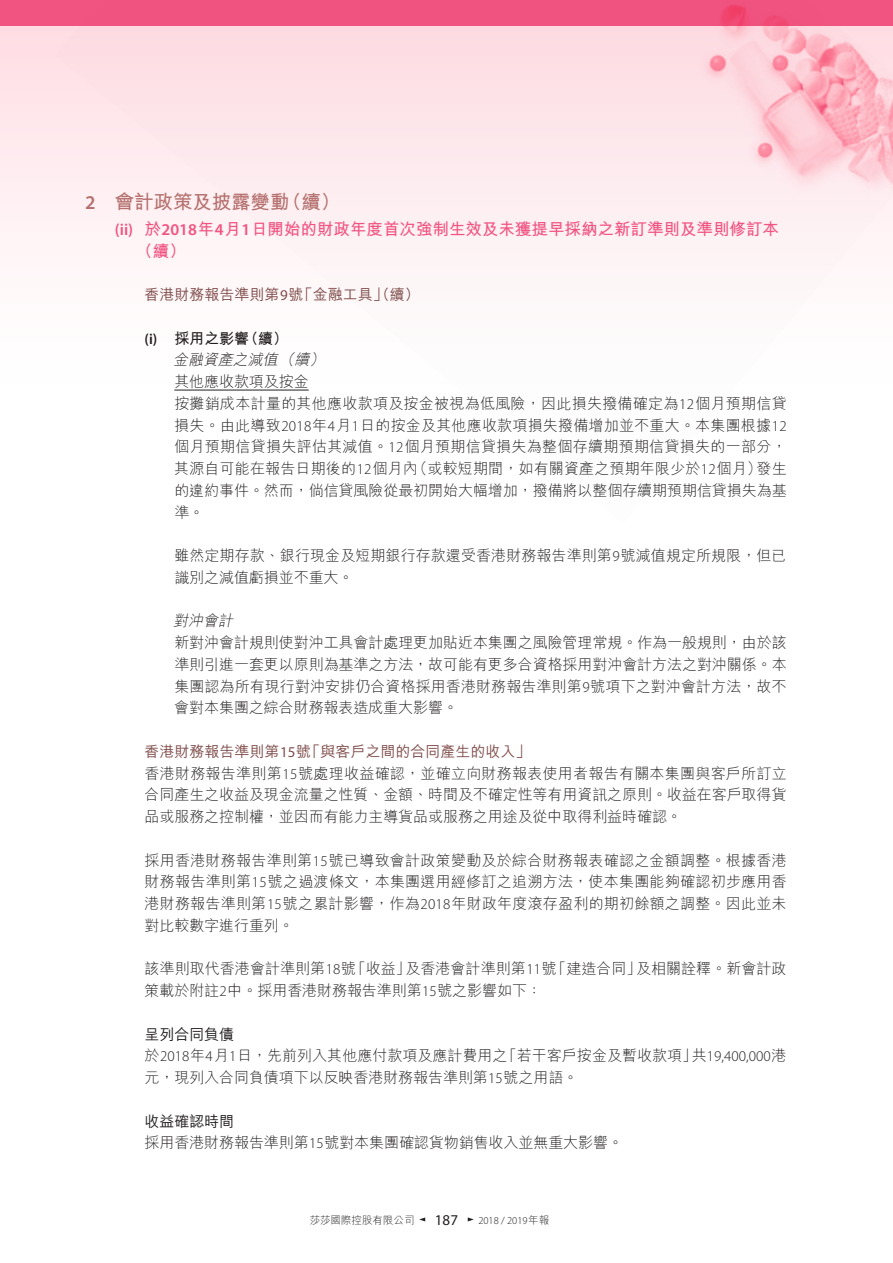
<style>
.page{position:relative;width:893px;height:1263px;background:#fff}
.page>*{position:absolute;margin:0;border:0;box-sizing:border-box;transform-origin:0 0}
.t1{font:700 19.5px "M Hei HK";letter-spacing:-.005em;color:#b67270}
.t2{font:700 16.5px/21.8px "M Hei HK";color:#f25482}
.t3{font:300 15px/21.8px "M Hei HK";letter-spacing:.005em;color:#231f20}
.t4{font:italic 300 15px/21.8px "M Hei HK";color:#231f20}
.t5{font:500 15px "M Hei HK";color:#7f4d4b}
.t6{font:15px "Myriad Pro";color:#231f20}
.t7{font:300 10.5px "Myriad Pro";color:#231f20}
.t8{font:300 10.5px "M Hei HK";color:#231f20}
.s1{font-family:"Myriad Pro";font-weight:600}
.s2{font-family:"Myriad Pro";font-weight:400}
.s3{font-family:"Myriad Pro";font-weight:600;font-style:normal}
.s4{font-weight:700;font-style:normal}
.s5{font-family:"Myriad Pro"}
.s6{font-weight:500;color:#7f4d4b}
.s7{font-family:"Myriad Pro";font-weight:400;color:#7f4d4b}
.s8{font-weight:500}
.s9{font-family:"M Hei HK"}
</style>
<div class="page">
<div style="left:0;top:0;width:893px;height:429px;background:linear-gradient(to bottom,#ffdce3,#fff)"></div>
<div style="left:0;top:0;width:893px;height:26px;background:#f25482"></div>
<img style="left:55px;top:5px;width:838px;height:424px">
<hr style="left:174px;top:390px;width:135px;height:1px;background:#231f20">
<svg style="left:419px;top:1217px;width:6px;height:4px"></svg>
<svg style="left:468px;top:1217px;width:6px;height:4px"></svg>
<h1 class="t1" style="left:85px;top:187px;width:257px"><span class="s1">2</span> 會計政策及披露變動（續）</h1>
<p class="t2" style="left:136px;top:217px;width:644px;text-indent:-22px"><span class="s1">(ii)</span> 於<span class="s1">2018</span>年<span class="s1">4</span>月<span class="s1">1</span>日開始的財政年度首次強制生效及未獲提早採納之新訂準則及準則修訂本（續）</p>
<p class="t5" style="left:145px;top:284px;width:277px">香港財務報告準則第<span class="s2">9</span>號「金融工具」（續）</p>
<p class="t4" style="left:173px;top:327px;width:157px;text-indent:-29px"><span class="s3">(i)</span> <span class="s4">採用之影響（續）<br></span>金融資產之減值（續）</p>
<p class="t3" style="left:174px;top:370px;width:614px">其他應收款項及按金<br>按攤銷成本計量的其他應收款項及按金被視為低風險，因此損失撥備確定為<span class="s5">12</span>個月預期信貸損失。由此導致<span class="s5">2018</span>年<span class="s5">4</span>月<span class="s5">1</span>日的按金及其他應收款項損失撥備增加並不重大。本集團根據<span class="s5">12</span>個月預期信貸損失評估其減值。<span class="s5">12</span>個月預期信貸損失為整個存續期預期信貸損失的一部分，其源自可能在報告日期後的<span class="s5">12</span>個月內（或較短期間，如有關資產之預期年限少於<span class="s5">12</span>個月）發生的違約事件。然而，倘信貸風險從最初開始大幅增加，撥備將以整個存續期預期信貸損失為基準。</p>
<p class="t3" style="left:174px;top:544px;width:614px">雖然定期存款、銀行現金及短期銀行存款還受香港財務報告準則第<span class="s5">9</span>號減值規定所規限，但已識別之減值虧損並不重大。</p>
<p class="t4" style="left:173px;top:609px;width:65px">對沖會計</p>
<p class="t3" style="left:174px;top:631px;width:614px;text-align:justify">新對沖會計規則使對沖工具會計處理更加貼近本集團之風險管理常規。作為一般規則，由於該準則引進一套更以原則為基準之方法，故可能有更多合資格採用對沖會計方法之對沖關係。本集團認為所有現行對沖安排仍合資格採用香港財務報告準則第<span class="s5">9</span>號項下之對沖會計方法，故不會對本集團之綜合財務報表造成重大影響。</p>
<p class="t3" style="left:145px;top:740px;width:644px"><span class="s6">香港財務報告準則第</span><span class="s7">15</span><span class="s6">號「與客戶之間的合同產生的收入」<br></span>香港財務報告準則第<span class="s5">15</span>號處理收益確認，並確立向財務報表使用者報告有關本集團與客戶所訂立合同產生之收益及現金流量之性質、金額、時間及不確定性等有用資訊之原則。收益在客戶取得貨品或服務之控制權，並因而有能力主導貨品或服務之用途及從中取得利益時確認。</p>
<p class="t3" style="left:145px;top:849px;width:644px;text-align:justify">採用香港財務報告準則第<span class="s5">15</span>號已導致會計政策變動及於綜合財務報表確認之金額調整。根據香港財務報告準則第<span class="s5">15</span>號之過渡條文，本集團選用經修訂之追溯方法，使本集團能夠確認初步應用香港財務報告準則第<span class="s5">15</span>號之累計影響，作為<span class="s5">2018</span>年財政年度滾存盈利的期初餘額之調整。因此並未對比較數字進行重列。</p>
<p class="t3" style="left:145px;top:957px;width:643px">該準則取代香港會計準則第<span class="s5">18</span>號「收益」及香港會計準則第<span class="s5">11</span>號「建造合同」及相關詮釋。新會計政策載於附註<span class="s5">2</span>中。採用香港財務報告準則第<span class="s5">15</span>號之影響如下：</p>
<p class="t3" style="left:145px;top:1023px;width:644px"><span class="s8">呈列合同負債<br></span>於<span class="s5">2018</span>年<span class="s5">4</span>月<span class="s5">1</span>日，先前列入其他應付款項及應計費用之「若干客戶按金及暫收款項」共<span class="s5">19,400,000</span>港元，現列入合同負債項下以反映香港財務報告準則第<span class="s5">15</span>號之用語。</p>
<p class="t3" style="left:145px;top:1110px;width:480px"><span class="s8">收益確認時間<br></span>採用香港財務報告準則第<span class="s5">15</span>號對本集團確認貨物銷售收入並無重大影響。</p>
<p class="t8" style="left:310px;top:1212px;width:106px">莎莎國際控股有限公司</p>
<p class="t6" style="left:435px;top:1211px;width:25px">187</p>
<p class="t7" style="left:478px;top:1214px;width:72px">2018 / 2019<span class="s9">年報</span></p>
</div>
